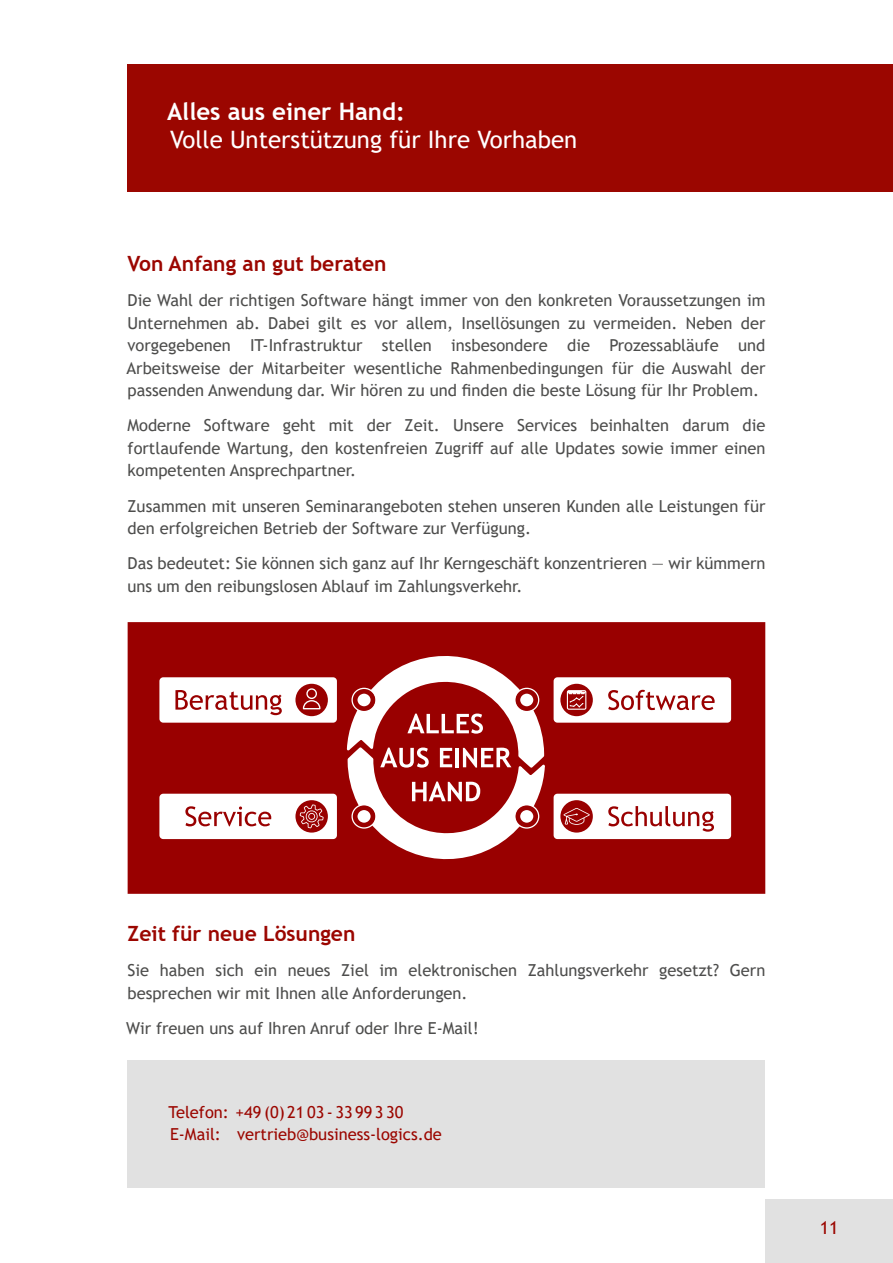
<style>
.page{position:relative;width:893px;height:1263px;background:#fff}
.page>*{position:absolute;margin:0;border:0;box-sizing:border-box;transform-origin:0 0}
.t1{font:24px "Trebuchet MS";color:#fff}
.t2{font:700 24px "Trebuchet MS";color:#fff}
.t3{font:700 21px "Trebuchet MS";color:#9b0600}
.t4{font:18px "Trebuchet MS";color:#9b0600}
.t5{font:16.5px/22.5px "Trebuchet MS";color:#4d4d4c}
.t6{font:16.5px/22.5px "Trebuchet MS";color:#9b0600}
</style>
<div class="page">
<div style="left:128px;top:64px;width:765px;height:127px;background:#9b0600"></div>
<div style="left:765px;top:1199px;width:128px;height:64px;background:#e1e1e1"></div>
<div style="left:128px;top:1060px;width:637px;height:128px;background:#e1e1e1"></div>
<div style="left:128px;top:622px;width:637px;height:272px;background:#900"></div>
<svg style="left:346px;top:622px;width:200px;height:152px"></svg>
<svg style="left:348px;top:645px;width:196px;height:215px"></svg>
<div style="left:555px;top:678px;width:175px;height:43px;background:#fff;border-radius:3px"></div>
<div style="left:554px;top:677px;width:177px;height:46px;border:3px solid #fff;border-radius:3px"></div>
<svg style="left:608px;top:690px;width:107px;height:20px"></svg>
<svg style="left:559px;top:682px;width:35px;height:35px"></svg>
<div style="left:558px;top:681px;width:37px;height:38px;border:3px solid #fff;border-radius:50%"></div>
<div style="left:567px;top:690px;width:19px;height:20px;border:1px solid #fff"></div>
<svg style="left:568px;top:691px;width:17px;height:16px"></svg>
<div style="left:161px;top:678px;width:175px;height:43px;background:#fff;border-radius:3px"></div>
<div style="left:159px;top:677px;width:178px;height:46px;border:3px solid #fff;border-radius:3px"></div>
<svg style="left:175px;top:690px;width:107px;height:25px"></svg>
<div style="left:555px;top:795px;width:175px;height:43px;background:#fff;border-radius:3px"></div>
<div style="left:554px;top:794px;width:177px;height:45px;border:3px solid #fff;border-radius:3px"></div>
<svg style="left:608px;top:806px;width:106px;height:26px"></svg>
<svg style="left:559px;top:799px;width:35px;height:35px"></svg>
<div style="left:558px;top:798px;width:37px;height:37px;border:3px solid #fff;border-radius:50%"></div>
<svg style="left:563px;top:808px;width:27px;height:17px"></svg>
<svg style="left:355px;top:691px;width:18px;height:18px"></svg>
<div style="left:352px;top:688px;width:24px;height:23px;border:5px solid #900;border-radius:50%"></div>
<div style="left:351px;top:688px;width:26px;height:24px;border:1px solid #fff;border-radius:50%"></div>
<svg style="left:355px;top:807px;width:18px;height:18px"></svg>
<div style="left:352px;top:805px;width:24px;height:23px;border:5px solid #900;border-radius:50%"></div>
<div style="left:351px;top:804px;width:26px;height:25px;border:1px solid #fff;border-radius:50%"></div>
<div style="left:518px;top:807px;width:18px;height:18px;background:#fff;border-radius:50%"></div>
<div style="left:515px;top:805px;width:23px;height:23px;border:5px solid #900;border-radius:50%"></div>
<div style="left:514px;top:804px;width:25px;height:25px;border:1px solid #fff;border-radius:50%"></div>
<div style="left:518px;top:691px;width:18px;height:18px;background:#fff;border-radius:50%"></div>
<div style="left:515px;top:688px;width:23px;height:23px;border:5px solid #900;border-radius:50%"></div>
<div style="left:514px;top:688px;width:25px;height:24px;border:1px solid #fff;border-radius:50%"></div>
<div style="left:161px;top:795px;width:175px;height:43px;background:#fff;border-radius:3px"></div>
<div style="left:159px;top:794px;width:178px;height:45px;border:3px solid #fff;border-radius:3px"></div>
<svg style="left:185px;top:806px;width:86px;height:20px"></svg>
<svg style="left:294px;top:799px;width:35px;height:35px"></svg>
<div style="left:293px;top:798px;width:37px;height:37px;border:3px solid #fff;border-radius:50%"></div>
<svg style="left:300px;top:804px;width:24px;height:24px"></svg>
<svg style="left:294px;top:682px;width:35px;height:35px"></svg>
<div style="left:293px;top:681px;width:37px;height:38px;border:3px solid #fff;border-radius:50%"></div>
<svg style="left:302px;top:699px;width:19px;height:11px"></svg>
<div style="left:306px;top:688px;width:11px;height:11px;border:1px solid #fff;border-radius:50%"></div>
<h1 class="t2" style="left:167px;top:102px;width:239px">Alles aus einer Hand:</h1>
<h1 class="t1" style="left:170px;top:131px;width:409px">Volle Unterstützung für Ihre Vorhaben</h1>
<p class="t3" style="left:128px;top:255px;width:261px">Von Anfang an gut beraten</p>
<p class="t5" style="left:127px;top:290px;width:640px;text-align:justify">Die Wahl der richtigen Software hängt immer von den konkreten Voraussetzungen im Unternehmen ab. Dabei gilt es vor allem, Insellösungen zu vermeiden. Neben der vorgegebenen IT-Infrastruktur stellen insbesondere die Prozessabläufe und Arbeitsweise der Mitarbeiter wesentliche Rahmenbedingungen für die Auswahl der passenden Anwendung dar. Wir hören zu und finden die beste Lösung für Ihr Problem.</p>
<p class="t5" style="left:128px;top:416px;width:639px;text-align:justify">Moderne Software geht mit der Zeit. Unsere Services beinhalten darum die fortlaufende Wartung, den kostenfreien Zugriff auf alle Updates sowie immer einen kompetenten Ansprechpartner.</p>
<p class="t5" style="left:128px;top:496px;width:639px">Zusammen mit unseren Seminarangeboten stehen unseren Kunden alle Leistungen für den erfolgreichen Betrieb der Software zur Verfügung.</p>
<p class="t5" style="left:128px;top:554px;width:639px">Das bedeutet: Sie können sich ganz auf Ihr Kerngeschäft konzentrieren — wir kümmern uns um den reibungslosen Ablauf im Zahlungsverkehr.</p>
<p class="t3" style="left:128px;top:925px;width:229px">Zeit für neue Lösungen</p>
<p class="t5" style="left:128px;top:960px;width:639px">Sie haben sich ein neues Ziel im elektronischen Zahlungsverkehr gesetzt? Gern besprechen wir mit Ihnen alle Anforderungen.</p>
<p class="t5" style="left:126px;top:1018px;width:354px">Wir freuen uns auf Ihren Anruf oder Ihre E-Mail!</p>
<p class="t6" style="left:169px;top:1102px;width:275px">Telefon: +49 (0) 21 03 - 33 99 3 30<br>E-Mail: vertrieb@business-logics.de</p>
<p class="t4" style="left:820px;top:1221px;width:20px">11</p>
</div>
